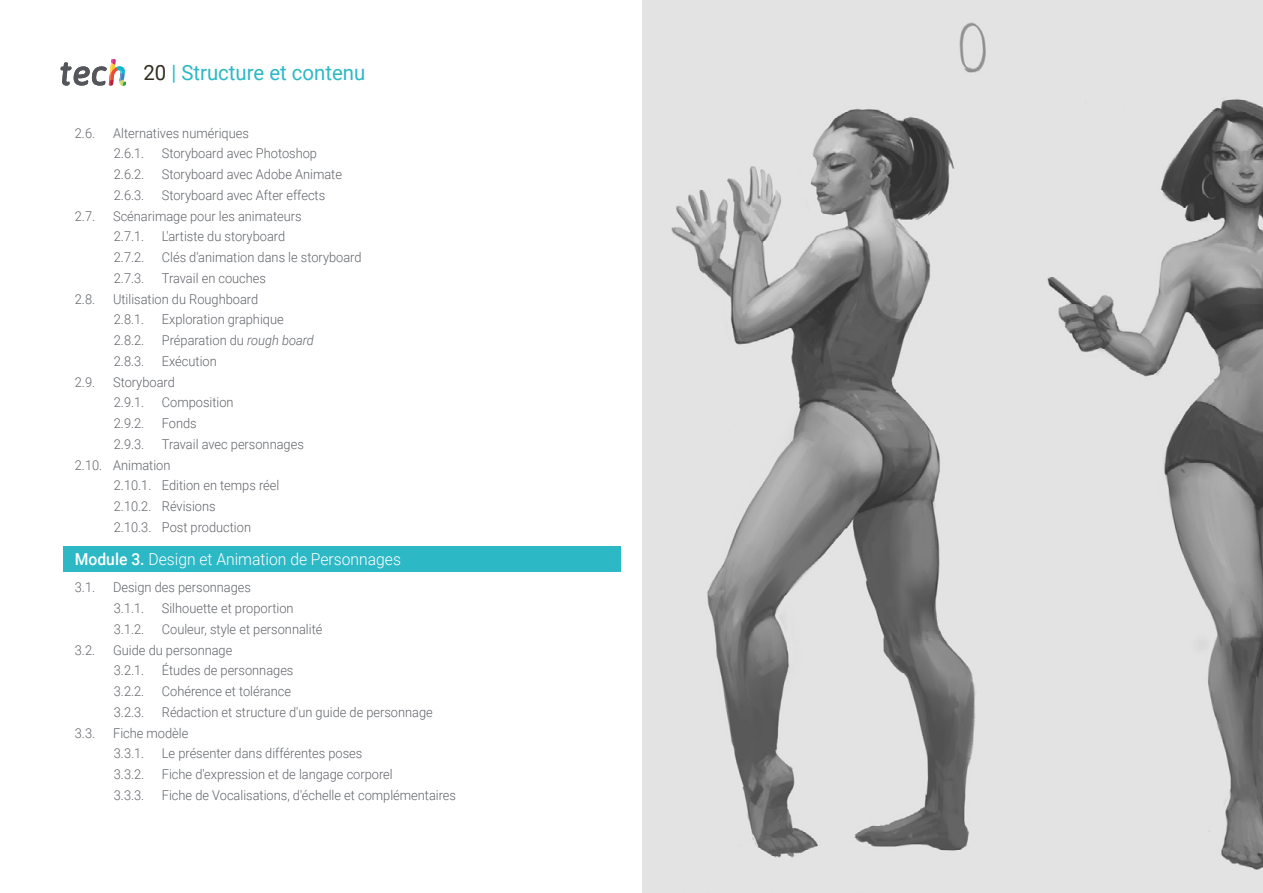
<style>
.page{position:relative;width:1263px;height:893px;background:#fff}
.page>*{position:absolute;margin:0;border:0;box-sizing:border-box;transform-origin:0 0}
.t1{font:21px "Roboto";color:#2db8c5}
.t2{font:300 16.5px "Roboto";color:#fff;scale:.95 1}
.t3{font:300 13.5px/20.7px "Roboto";color:#61646a;scale:.95 1}
.s1{color:#312e20}
.s2{font-style:italic}
.s3{font-weight:500}
</style>
<div class="page">
<div style="left:64px;top:546px;width:557px;height:25px;background:#2db8c5"></div>
<img style="left:642px;top:0;width:621px;height:893px">
<svg style="left:61px;top:59px;width:65px;height:27px"></svg>
<h1 class="t1" style="left:144px;top:57px;width:223px"><span class="s1">20</span> | Structure et contenu</h1>
<p class="t3" style="left:75px;top:122px;width:23px">2.6.</p>
<p class="t3" style="left:113px;top:122px;width:144px">Alternatives numériques<br>2.6.1.</p>
<p class="t3" style="left:162px;top:143px;width:165px">Storyboard avec Photoshop</p>
<p class="t3" style="left:114px;top:164px;width:34px">2.6.2.</p>
<p class="t3" style="left:162px;top:164px;width:191px">Storyboard avec Adobe Animate</p>
<p class="t3" style="left:114px;top:184px;width:34px">2.6.3.</p>
<p class="t3" style="left:162px;top:184px;width:173px">Storyboard avec After effects</p>
<p class="t3" style="left:75px;top:205px;width:23px">2.7.</p>
<p class="t3" style="left:113px;top:205px;width:200px">Scénarimage pour les animateurs<br>2.7.1.</p>
<p class="t3" style="left:162px;top:226px;width:131px">L'artiste du storyboard</p>
<p class="t3" style="left:114px;top:247px;width:34px">2.7.2.</p>
<p class="t3" style="left:162px;top:247px;width:212px">Clés d'animation dans le storyboard</p>
<p class="t3" style="left:114px;top:267px;width:34px">2.7.3.</p>
<p class="t3" style="left:162px;top:267px;width:111px">Travail en couches</p>
<p class="t3" style="left:75px;top:288px;width:23px">2.8.</p>
<p class="t3" style="left:113px;top:288px;width:154px">Utilisation du Roughboard<br>2.8.1.</p>
<p class="t3" style="left:162px;top:309px;width:130px">Exploration graphique</p>
<p class="t3" style="left:114px;top:330px;width:34px">2.8.2.</p>
<p class="t3" style="left:162px;top:330px;width:162px">Préparation du <span class="s2">rough board</span></p>
<p class="t3" style="left:114px;top:350px;width:34px">2.8.3.</p>
<p class="t3" style="left:162px;top:350px;width:59px">Exécution</p>
<p class="t3" style="left:75px;top:371px;width:23px">2.9.</p>
<p class="t3" style="left:113px;top:371px;width:67px">Storyboard<br>2.9.1.</p>
<p class="t3" style="left:162px;top:392px;width:77px">Composition</p>
<p class="t3" style="left:114px;top:413px;width:34px">2.9.2.</p>
<p class="t3" style="left:162px;top:413px;width:38px">Fonds</p>
<p class="t3" style="left:114px;top:433px;width:34px">2.9.3.</p>
<p class="t3" style="left:162px;top:433px;width:151px">Travail avec personnages</p>
<p class="t3" style="left:75px;top:454px;width:102px">2.10. Animation</p>
<p class="t3" style="left:114px;top:475px;width:176px">2.10.1. Edition en temps réel</p>
<p class="t3" style="left:114px;top:496px;width:109px">2.10.2. Révisions</p>
<p class="t3" style="left:114px;top:516px;width:146px">2.10.3. Post production</p>
<p class="t2" style="left:75px;top:548px;width:345px"><span class="s3">Module 3.</span> Design et Animation de Personnages</p>
<p class="t3" style="left:75px;top:577px;width:23px">3.1.</p>
<p class="t3" style="left:113px;top:577px;width:147px">Design des personnages<br>3.1.1.</p>
<p class="t3" style="left:162px;top:597px;width:140px">Silhouette et proportion</p>
<p class="t3" style="left:114px;top:618px;width:34px">3.1.2.</p>
<p class="t3" style="left:162px;top:618px;width:171px">Couleur, style et personnalité</p>
<p class="t3" style="left:75px;top:639px;width:23px">3.2.</p>
<p class="t3" style="left:113px;top:639px;width:127px">Guide du personnage<br>3.2.1.</p>
<p class="t3" style="left:162px;top:660px;width:140px">Études de personnages</p>
<p class="t3" style="left:114px;top:680px;width:34px">3.2.2.</p>
<p class="t3" style="left:162px;top:680px;width:137px">Cohérence et tolérance</p>
<p class="t3" style="left:114px;top:701px;width:34px">3.2.3.</p>
<p class="t3" style="left:162px;top:701px;width:287px">Rédaction et structure d'un guide de personnage</p>
<p class="t3" style="left:75px;top:722px;width:23px">3.3.</p>
<p class="t3" style="left:113px;top:722px;width:81px">Fiche modèle<br>3.3.1.</p>
<p class="t3" style="left:162px;top:743px;width:213px">Le présenter dans différentes poses</p>
<p class="t3" style="left:114px;top:763px;width:34px">3.3.2.</p>
<p class="t3" style="left:162px;top:763px;width:245px">Fiche d'expression et de langage corporel</p>
<p class="t3" style="left:114px;top:784px;width:34px">3.3.3.</p>
<p class="t3" style="left:162px;top:784px;width:311px">Fiche de Vocalisations, d'échelle et complémentaires</p>
</div>
